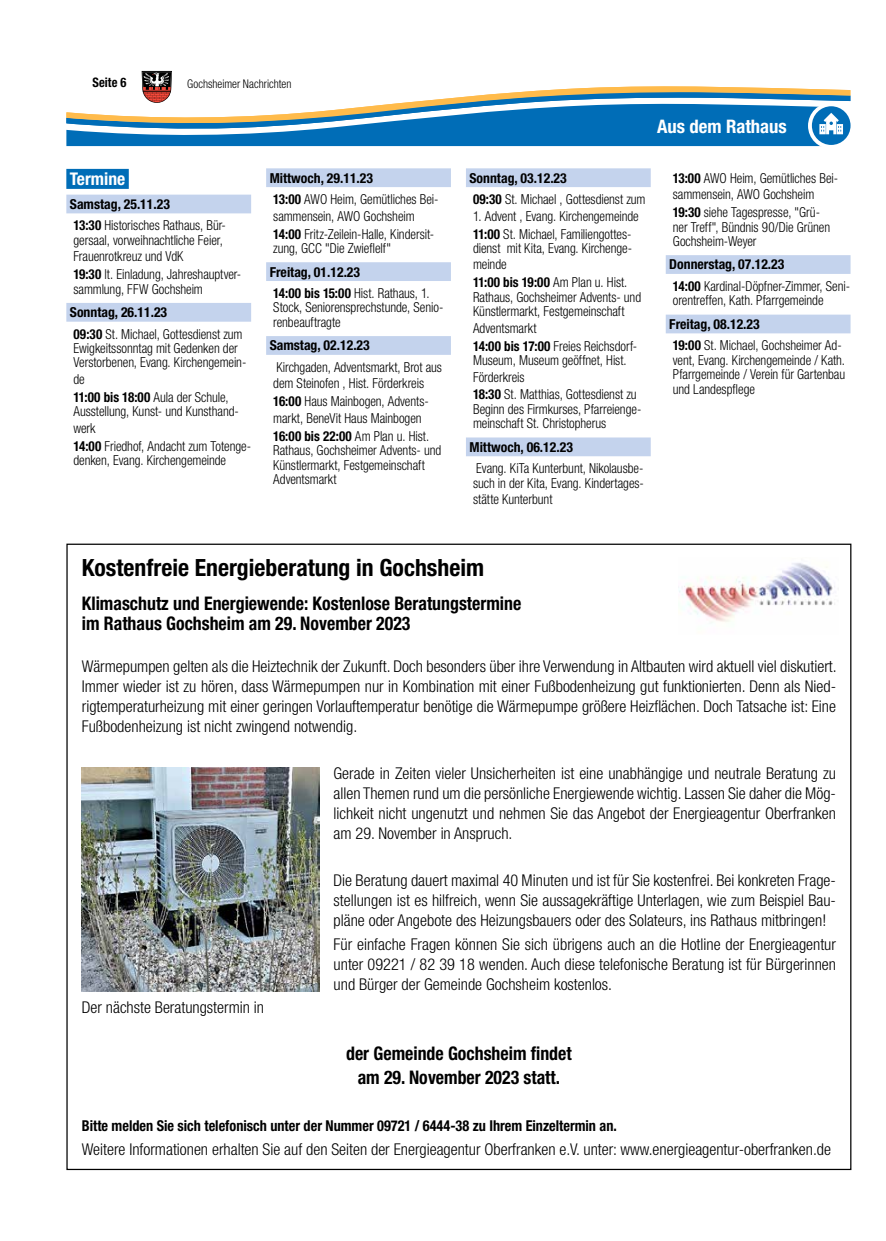
<style>
.page{position:relative;width:886px;height:1241px;background:#fff}
.page>*{position:absolute;margin:0;border:0;box-sizing:border-box;transform-origin:0 0}
.t1{font:700 condensed 23.75px "Helvetica Neue LT Std";color:#000}
.t2{font:700 condensed 18.75px/20px "Helvetica Neue LT Std";color:#000;scale:.95 1}
.t3{font:700 condensed 18.62px "Helvetica Neue LT Std";color:#fff}
.t4{font:700 condensed 17.5px "Helvetica Neue LT Std";color:#fff}
.t5{font:300 condensed 16.25px/20px "Helvetica Neue LT Std";color:#000;text-align:justify}
.t6{font:700 condensed 15px "Helvetica Neue LT Std";color:#000;scale:.95 1}
.t7{font:300 condensed 13.75px/14.4px "Helvetica Neue LT Std";letter-spacing:-.005em;color:#000;scale:.95 1}
.t8{font:700 condensed 13.75px/21.5px "Helvetica Neue LT Std";color:#000}
.t9{font:700 condensed 13.12px "Helvetica Neue LT Std";letter-spacing:.005em;color:#000;scale:.95 1}
.t10{font:300 condensed 12px "Helvetica Neue LT Std";color:#000;scale:.95 1}
.s1{font-weight:700}
.s2{font-weight:300}
</style>
<div class="page">
<svg style="left:66px;top:71px;width:784px;height:75px"></svg>
<div style="left:66px;top:169px;width:63px;height:20px;background:#006db7"></div>
<div style="left:66px;top:194px;width:185px;height:19px;background:#c4d3ed"></div>
<div style="left:66px;top:303px;width:185px;height:18px;background:#c4d3ed"></div>
<div style="left:266px;top:168px;width:185px;height:19px;background:#c4d3ed"></div>
<div style="left:266px;top:262px;width:185px;height:19px;background:#c4d3ed"></div>
<div style="left:266px;top:336px;width:185px;height:19px;background:#c4d3ed"></div>
<div style="left:466px;top:168px;width:185px;height:19px;background:#c4d3ed"></div>
<div style="left:466px;top:437px;width:185px;height:19px;background:#c4d3ed"></div>
<div style="left:666px;top:255px;width:184px;height:19px;background:#c4d3ed"></div>
<div style="left:666px;top:314px;width:184px;height:19px;background:#c4d3ed"></div>
<img style="left:678px;top:563px;width:157px;height:59px">
<img style="left:82px;top:767px;width:237px;height:224px">
<p class="t9" style="left:92px;top:75px;width:37px">Seite 6</p>
<p class="t10" style="left:187px;top:77px;width:111px">Gochsheimer Nachrichten</p>
<p class="t4" style="left:70px;top:168px;width:57px">Termine</p>
<p class="t7" style="left:70px;top:193px;width:166px;line-height:21.5px"><span class="s1">Samstag, 25.11.23<br>13:30</span> Historisches Rathaus, Bür-</p>
<p class="t7" style="left:73px;top:231px;width:159px;line-height:16.5px">gersaal, vorweihnachtliche Feier,<br>Frauenrotkreuz und VdK</p>
<p class="t7" style="left:73px;top:267px;width:178px"><span class="s1">19:30</span> lt. Einladung, Jahreshauptver&shy;sammlung, FFW Gochsheim</p>
<p class="t7" style="left:70px;top:301px;width:183px;line-height:21.5px"><span class="s1">Sonntag, 26.11.23<br>09:30</span> St. Michael, Gottesdienst zum</p>
<p class="t7" style="left:73px;top:341px;width:183px">Ewigkeitssonntag mit Gedenken der<br>Verstorbenen, Evang. Kirchengemein-</p>
<p class="t7" style="left:73px;top:370px;width:165px;line-height:17.9px">de<br><span class="s1">11:00 bis 18:00</span> Aula der Schule,</p>
<p class="t7" style="left:73px;top:403px;width:176px;line-height:16.5px">Ausstellung, Kunst- und Kunsthand&shy;werk</p>
<p class="t7" style="left:73px;top:438px;width:189px"><span class="s1">14:00</span> Friedhof, Andacht zum Totenge&shy;denken, Evang. Kirchengemeinde</p>
<p class="t7" style="left:270px;top:167px;width:179px;line-height:21.5px"><span class="s1">Mittwoch, 29.11.23<br>13:00</span> AWO Heim, Gemütliches Bei-</p>
<p class="t7" style="left:273px;top:207px;width:171px;line-height:17.9px">sammensein, AWO Gochsheim<br><span class="s1">14:00</span> Fritz-Zeilein-Halle, Kindersit-</p>
<p class="t7" style="left:273px;top:241px;width:125px">zung, GCC "Die Zwieflelf"</p>
<p class="t8" style="left:270px;top:261px;width:162px">Freitag, 01.12.23<br>14:00 bis 15:00 <span class="s2">Hist. Rathaus, 1.</span></p>
<p class="t7" style="left:273px;top:300px;width:181px">Stock, Seniorensprechstunde, Senio&shy;renbeauftragte</p>
<p class="t8" style="left:270px;top:334px;width:102px">Samstag, 02.12.23</p>
<p class="t7" style="left:273px;top:358px;width:179px;line-height:16.5px">Kirchgaden, Adventsmarkt, Brot aus dem Steinofen , Hist. Förderkreis</p>
<p class="t7" style="left:273px;top:393px;width:165px;line-height:16.5px"><span class="s1">16:00</span> Haus Mainbogen, Advents&shy;markt, BeneVit Haus Mainbogen</p>
<p class="t7" style="left:273px;top:428px;width:178px"><span class="s1">16:00 bis 22:00</span> Am Plan u. Hist.<br>Rathaus, Gochsheimer Advents- und<br>Künstlermarkt, Festgemeinschaft<br>Adventsmarkt</p>
<h3 class="t3" style="left:657px;top:115px;width:131px">Aus dem Rathaus</h3>
<p class="t7" style="left:469px;top:167px;width:187px;line-height:21.5px"><span class="s1">Sonntag, 03.12.23<br>09:30</span> St. Michael , Gottesdienst zum</p>
<p class="t7" style="left:473px;top:207px;width:176px;line-height:17.9px">1. Advent , Evang. Kirchengemeinde<br><span class="s1">11:00</span> St. Michael, Familiengottes-</p>
<p class="t7" style="left:473px;top:240px;width:169px;line-height:16.5px">dienst mit Kita, Evang. Kirchenge&shy;meinde</p>
<p class="t7" style="left:473px;top:275px;width:178px"><span class="s1">11:00 bis 19:00</span> Am Plan u. Hist.<br>Rathaus, Gochsheimer Advents- und<br>Künstlermarkt, Festgemeinschaft</p>
<p class="t7" style="left:473px;top:319px;width:174px;line-height:17.9px">Adventsmarkt<br><span class="s1">14:00 bis 17:00</span> Freies Reichsdorf-</p>
<p class="t7" style="left:473px;top:352px;width:163px;line-height:16.5px">Museum, Museum geöffnet, Hist.<br>Förderkreis</p>
<p class="t7" style="left:473px;top:387px;width:179px"><span class="s1">18:30</span> St. Matthias, Gottesdienst zu<br>Beginn des Firmkurses, Pfarreienge&shy;meinschaft St. Christopherus</p>
<p class="t8" style="left:469px;top:436px;width:105px">Mittwoch, 06.12.23</p>
<p class="t7" style="left:473px;top:461px;width:181px">Evang. KiTa Kunterbunt, Nikolausbe&shy;such in der Kita, Evang. Kindertages-</p>
<p class="t7" style="left:473px;top:492px;width:85px">stätte Kunterbunt</p>
<p class="t7" style="left:673px;top:169px;width:176px;line-height:16.5px"><span class="s1">13:00</span> AWO Heim, Gemütliches Bei&shy;sammensein, AWO Gochsheim</p>
<p class="t7" style="left:673px;top:205px;width:167px"><span class="s1">19:30</span> siehe Tagespresse, "Grü&shy;ner Treff", Bündnis 90/Die Grünen<br>Gochsheim-Weyer</p>
<p class="t7" style="left:669px;top:254px;width:192px;line-height:21.5px"><span class="s1">Donnerstag, 07.12.23<br>14:00</span> Kardinal-Döpfner-Zimmer, Seni-</p>
<p class="t7" style="left:673px;top:293px;width:160px">orentreffen, Kath. Pfarrgemeinde</p>
<p class="t7" style="left:669px;top:313px;width:183px;line-height:21.5px"><span class="s1">Freitag, 08.12.23<br>19:00</span> St. Michael, Gochsheimer Ad-</p>
<p class="t7" style="left:673px;top:352px;width:183px;text-align:justify">vent, Evang. Kirchengemeinde / Kath.<br>Pfarrgemeinde / Verein für Gartenbau und Landespflege</p>
<h1 class="t1" style="left:82px;top:553px;width:404px">Kostenfreie Energieberatung in Gochsheim</h1>
<h2 class="t2" style="left:82px;top:593px;width:464px">Klimaschutz und Energiewende: Kostenlose Beratungstermine im Rathaus Gochsheim am 29. November 2023</h2>
<p class="t5" style="left:82px;top:655px;width:756px">Wärmepumpen gelten als die Heiztechnik der Zukunft. Doch besonders über ihre Verwendung in Altbauten wird aktuell viel diskutiert.<br>Immer wieder ist zu hören, dass Wärmepumpen nur in Kombination mit einer Fußbodenheizung gut funktionierten. Denn als Nied&shy;rigtemperaturheizung mit einer geringen Vorlauftemperatur benötige die Wärmepumpe größere Heizflächen. Doch Tatsache ist: Eine Fußbodenheizung ist nicht zwingend notwendig.</p>
<p class="t5" style="left:334px;top:763px;width:504px">Gerade in Zeiten vieler Unsicherheiten ist eine unabhängige und neutrale Beratung zu allen Themen rund um die persönliche Energiewende wichtig. Lassen Sie daher die Mög&shy;lichkeit nicht ungenutzt und nehmen Sie das Angebot der Energieagentur Oberfranken am 29. November in Anspruch.</p>
<p class="t5" style="left:334px;top:870px;width:504px">Die Beratung dauert maximal 40 Minuten und ist für Sie kostenfrei. Bei konkreten Frage&shy;stellungen ist es hilfreich, wenn Sie aussagekräftige Unterlagen, wie zum Beispiel Bau&shy;pläne oder Angebote des Heizungsbauers oder des Solateurs, ins Rathaus mitbringen!</p>
<p class="t5" style="left:334px;top:933px;width:504px">Für einfache Fragen können Sie sich übrigens auch an die Hotline der Energieagentur unter 09221 / 82 39 18 wenden. Auch diese telefonische Beratung ist für Bürgerinnen und Bürger der Gemeinde Gochsheim kostenlos.</p>
<p class="t5" style="left:82px;top:997px;width:184px">Der nächste Beratungstermin in</p>
<h2 class="t2" style="left:346px;top:1041px;width:239px;line-height:23.5px;text-align:center">der Gemeinde Gochsheim findet am 29. November 2023 statt.</h2>
<p class="t6" style="left:82px;top:1116px;width:565px">Bitte melden Sie sich telefonisch unter der Nummer 09721 / 6444-38 zu Ihrem Einzeltermin an.</p>
<p class="t5" style="left:82px;top:1138px;width:751px">Weitere Informationen erhalten Sie auf den Seiten der Energieagentur Oberfranken e.V. unter: www.energieagentur-oberfranken.de</p>
</div>
